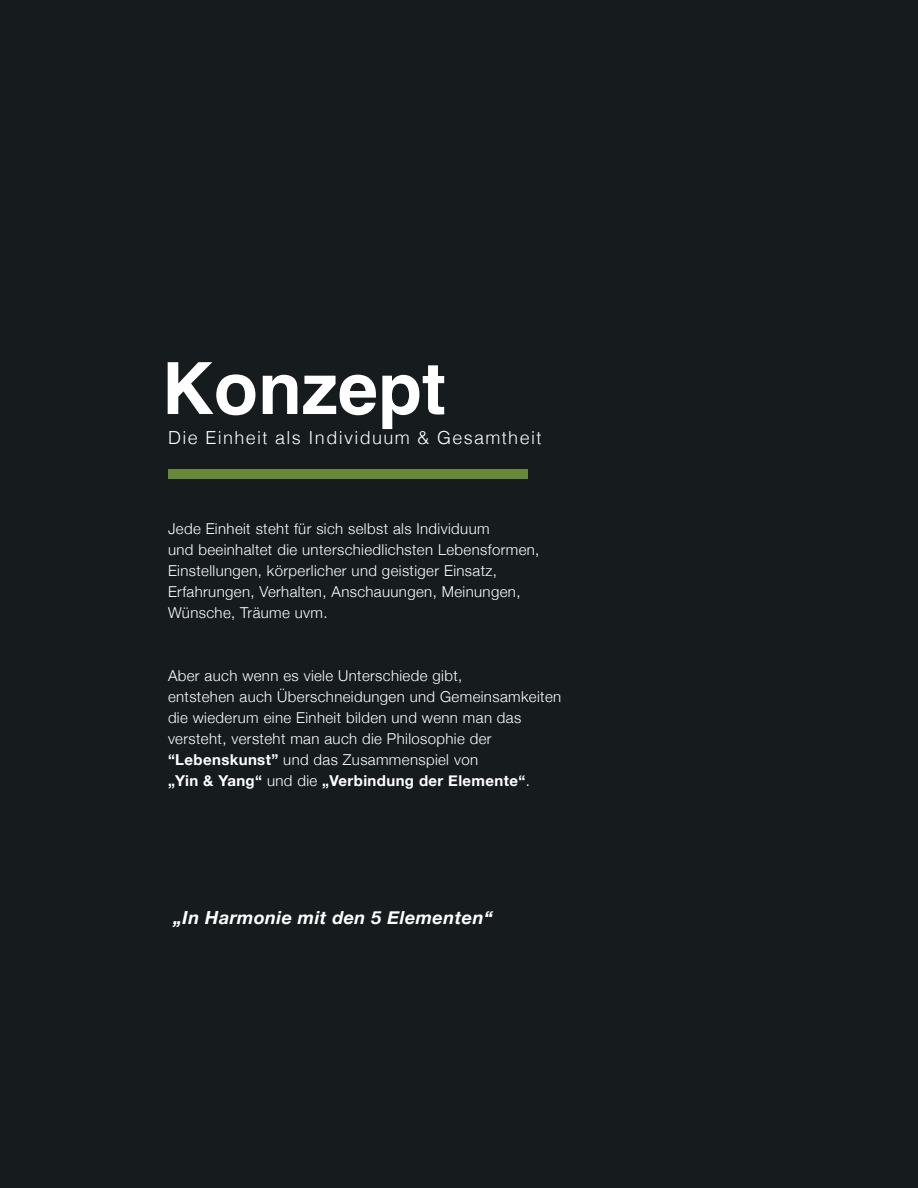
<style>
.page{position:relative;width:918px;height:1188px;background:#161b1e}
.page>*{position:absolute;margin:0;border:0;box-sizing:border-box;transform-origin:0 0}
.t1{font:700 72px "Helvetica";color:#fff}
.t2{font:300 18px "Helvetica";letter-spacing:.075em;color:#fff}
.t3{font:italic 700 18px "Helvetica Neue";letter-spacing:.025em;color:#fff}
.t4{font:300 15px/21px "Helvetica Neue";letter-spacing:.025em;color:#fff}
.s1{font-weight:700}
</style>
<div class="page">
<div style="left:168px;top:469px;width:360px;height:9px;background:#688839"></div>
<p class="t1" style="left:162px;top:331px;width:285px">Konzept</p>
<p class="t2" style="left:168px;top:423px;width:375px">Die Einheit als Individuum &amp; Gesamtheit</p>
<p class="t4" style="left:168px;top:517px;width:373px">Jede Einheit steht für sich selbst als Individuum<br>und beeinhaltet die unterschiedlichsten Lebensformen, Einstellungen, körperlicher und geistiger Einsatz, Erfahrungen, Verhalten, Anschauungen, Meinungen, Wünsche, Träume uvm.</p>
<p class="t4" style="left:168px;top:664px;width:395px">Aber auch wenn es viele Unterschiede gibt,<br>entstehen auch Überschneidungen und Gemeinsamkeiten die wiederum eine Einheit bilden und wenn man das versteht, versteht man auch die Philosophie der <span class="s1">“Lebenskunst”</span> und das Zusammenspiel von<br><span class="s1">„Yin &amp; Yang“</span> und die <span class="s1">„Verbindung der Elemente“</span>.</p>
<p class="t3" style="left:173px;top:904px;width:321px">„In Harmonie mit den 5 Elementen“</p>
</div>
